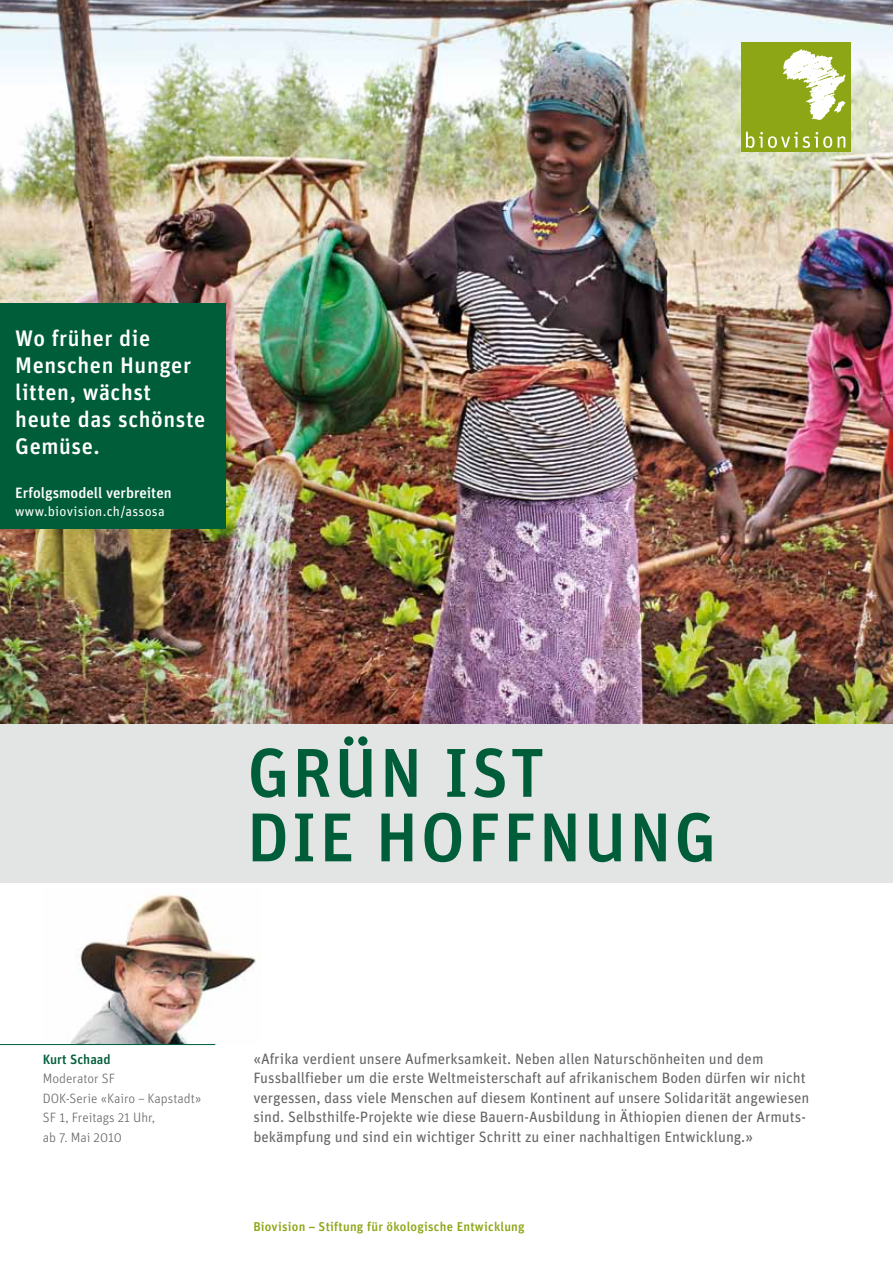
<style>
.page{position:relative;width:893px;height:1263px;background:#fff}
.page>*{position:absolute;margin:0;border:0;box-sizing:border-box;transform-origin:0 0}
.t1{font:500 69px/64.5px "Unit OT";color:#005d3a}
.t2{font:500 22.5px/27px "Unit OT";letter-spacing:.025em;color:#fff}
.t3{font:15px/19.5px "Unit OT";color:#646567}
.t4{font:500 15px "Unit OT";color:#fff}
.t5{font:300 13.5px/19.5px "Unit OT";color:#646567}
.t6{font:13.5px "Unit OT";letter-spacing:.02em;color:#fff}
.t7{font:500 13.5px "Unit OT";color:#005d3a}
.t8{font:500 12.75px "Unit OT";letter-spacing:.02em;color:#8ca615}
</style>
<div class="page">
<img style="left:70px;top:894px;width:191px;height:150px">
<img style="left:0;top:0;width:893px;height:724px">
<hr style="left:0;top:1044px;width:215px;height:1px;background:#005d3a">
<div style="left:0;top:724px;width:893px;height:159px;background:#e3e4e4"></div>
<div style="left:0;top:303px;width:225px;height:226px;background:#005d3a"></div>
<div style="left:741px;top:43px;width:109px;height:109px;background:#8ca615"></div>
<svg style="left:746px;top:132px;width:86px;height:16px"></svg>
<svg style="left:838px;top:136px;width:7px;height:12px"></svg>
<img style="left:782px;top:49px;width:64px;height:72px">
<h2 class="t2" style="left:15px;top:325px;width:192px">Wo früher die<br>Menschen Hunger litten, wächst heute das schönste<br>Gemüse.</h2>
<p class="t4" style="left:15px;top:484px;width:158px">Erfolgsmodell verbreiten</p>
<p class="t6" style="left:15px;top:503px;width:151px">www.biovision.ch/assosa</p>
<h1 class="t1" style="left:247px;top:740px;width:229px">Grün ist die</h1>
<h1 class="t1" style="left:376px;top:805px;width:334px">Hoffnung</h1>
<p class="t7" style="left:43px;top:1051px;width:69px">Kurt Schaad</p>
<p class="t5" style="left:43px;top:1069px;width:160px">Moderator SF<br>DOK-Serie «Kairo – Kapstadt»<br>SF 1, Freitags 21 Uhr,<br>ab 7. Mai 2010</p>
<p class="t3" style="left:253px;top:1049px;width:558px">«Afrika verdient unsere Aufmerksamkeit. Neben allen Naturschönheiten und dem Fussballfieber um die erste Weltmeisterschaft auf afrikanischem Boden dürfen wir nicht vergessen, dass viele Menschen auf diesem Kontinent auf unsere Solidarität angewiesen sind. Selbsthilfe-Projekte wie diese Bauern-Ausbildung in Äthiopien dienen der Armuts&shy;bekämpfung und sind ein wichtiger Schritt zu einer nachhaltigen Entwicklung.»</p>
<p class="t8" style="left:253px;top:1218px;width:273px">Biovision – Stiftung für ökologische Entwicklung</p>
</div>
